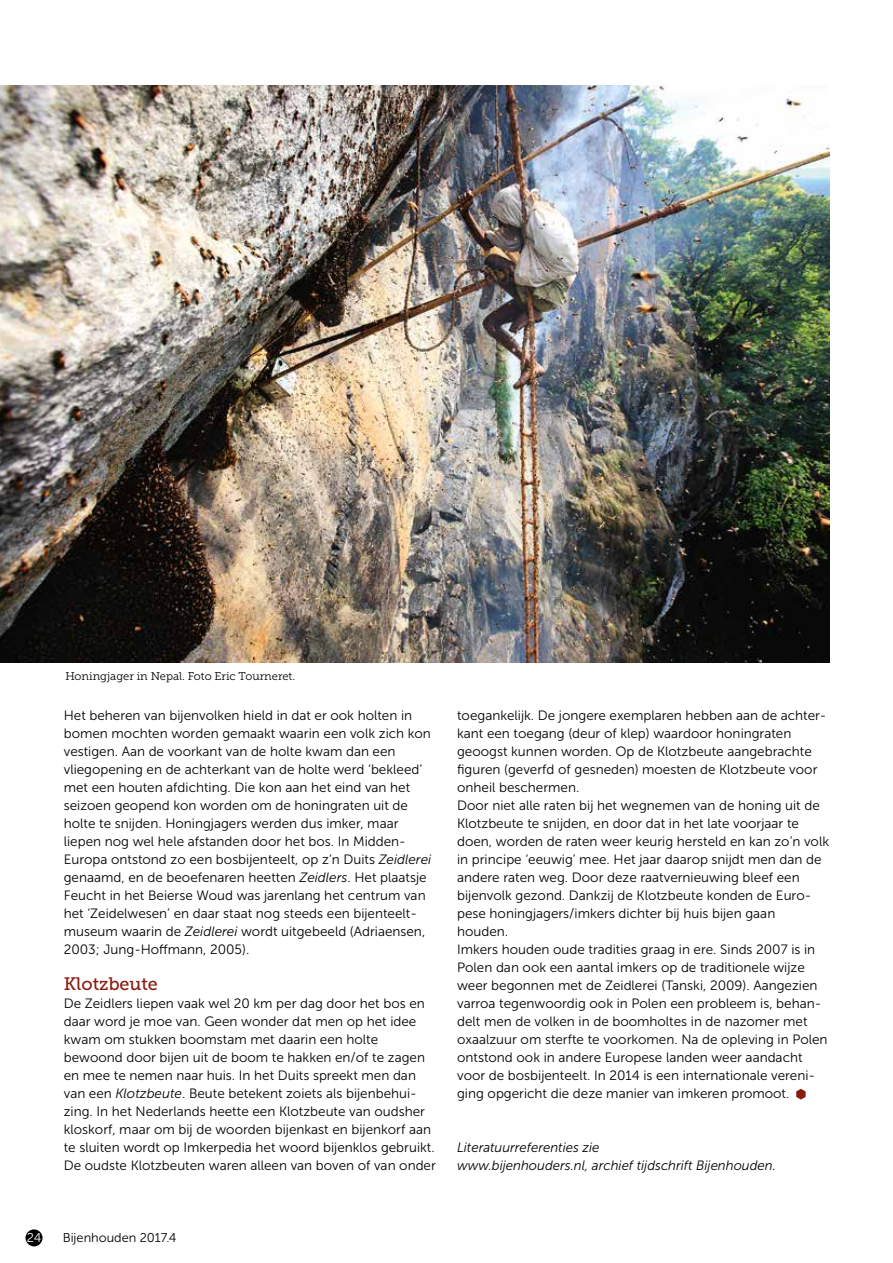
<style>
.page{position:relative;width:893px;height:1263px;background:#fff}
.page>*{position:absolute;margin:0;border:0;box-sizing:border-box;transform-origin:0 0}
.t1{font:18px "Museo Slab 500";color:#891b10}
.t2{font:13.5px/18px "Museo Sans 300";color:#000}
.t3{font:italic 13.5px/18px "Museo Sans 300";color:#000}
.t4{font:12.75px "Museo Sans 300";color:#000}
.t5{font:12.75px "Museo Sans 300";color:#fff}
.t6{font:11.25px "Museo Slab 300";color:#000}
.s1{font-style:italic}
</style>
<div class="page">
<svg style="left:796px;top:1089px;width:10px;height:10px"></svg>
<img style="left:0;top:85px;width:829px;height:578px">
<div style="left:26px;top:1229px;width:17px;height:17px;background:#000;border-radius:50%"></div>
<p class="t6" style="left:65px;top:670px;width:231px">Honingjager in Nepal. Foto Eric Tourneret.</p>
<p class="t2" style="left:64px;top:706px;width:369px">Het beheren van bijenvolken hield in dat er ook holten in bomen mochten worden gemaakt waarin een volk zich kon vestigen. Aan de voorkant van de holte kwam dan een vliegopening en de achterkant van de holte werd ‘bekleed’ met een houten afdichting. Die kon aan het eind van het seizoen geopend kon worden om de honingraten uit de holte te snijden. Honingjagers werden dus imker, maar liepen nog wel hele afstanden door het bos. In Midden-Europa ontstond zo een bosbijenteelt, op z’n Duits <span class="s1">Zeidlerei </span>genaamd, en de beoefenaren heetten <span class="s1">Zeidlers</span>. Het plaatsje Feucht in het Beierse Woud was jarenlang het centrum van het ‘Zeidelwesen’ en daar staat nog steeds een bijenteelt&shy;museum waarin de <span class="s1">Zeidlerei</span> wordt uitgebeeld (Adriaensen, 2003; Jung-Hoffmann, 2005).</p>
<h1 class="t1" style="left:64px;top:974px;width:96px">Klotzbeute</h1>
<p class="t2" style="left:64px;top:994px;width:374px">De Zeidlers liepen vaak wel 20 km per dag door het bos en daar word je moe van. Geen wonder dat men op het idee kwam om stukken boomstam met daarin een holte bewoond door bijen uit de boom te hakken en/of te zagen en mee te nemen naar huis. In het Duits spreekt men dan van een <span class="s1">Klotzbeute</span>. Beute betekent zoiets als bijenbehui&shy;zing. In het Nederlands heette een Klotzbeute van oudsher kloskorf, maar om bij de woorden bijenkast en bijenkorf aan te sluiten wordt op Imkerpedia het woord bijenklos gebruikt.<br>De oudste Klotzbeuten waren alleen van boven of van onder</p>
<p class="t2" style="left:457px;top:706px;width:374px">toegankelijk. De jongere exemplaren hebben aan de achter&shy;kant een toegang (deur of klep) waardoor honingraten geoogst kunnen worden. Op de Klotzbeute aangebrachte figuren (geverfd of gesneden) moesten de Klotzbeute voor onheil beschermen.<br>Door niet alle raten bij het wegnemen van de honing uit de Klotzbeute te snijden, en door dat in het late voorjaar te doen, worden de raten weer keurig hersteld en kan zo’n volk in principe ‘eeuwig’ mee. Het jaar daarop snijdt men dan de andere raten weg. Door deze raatvernieuwing bleef een bijenvolk gezond. Dankzij de Klotzbeute konden de Euro&shy;pese honingjagers/imkers dichter bij huis bijen gaan houden.<br>Imkers houden oude tradities graag in ere. Sinds 2007 is in Polen dan ook een aantal imkers op de traditionele wijze weer begonnen met de Zeidlerei (Tanski, 2009). Aangezien varroa tegenwoordig ook in Polen een probleem is, behan&shy;delt men de volken in de boomholtes in de nazomer met oxaalzuur om sterfte te voorkomen. Na de opleving in Polen ontstond ook in andere Europese landen weer aandacht voor de bosbijenteelt. In 2014 is een internationale vereni&shy;ging opgericht die deze manier van imkeren promoot.</p>
<p class="t3" style="left:457px;top:1138px;width:320px">Literatuurreferenties zie<br>www.bijenhouders.nl, archief tijdschrift Bijenhouden.</p>
<p class="t5" style="left:27px;top:1231px;width:16px">24</p>
<p class="t4" style="left:63px;top:1231px;width:115px">Bijenhouden 2017.4</p>
</div>
